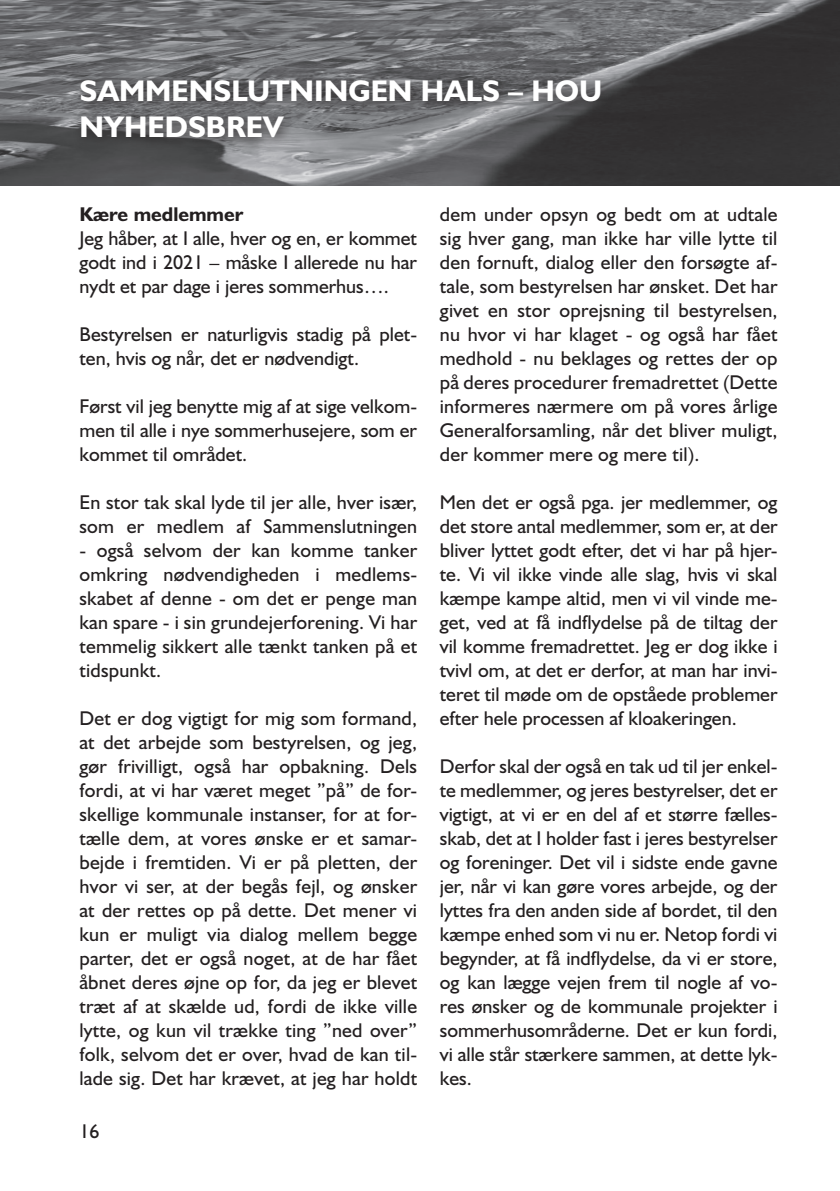
<style>
.page{position:relative;width:840px;height:1191px;background:#fff}
.page>*{position:absolute;margin:0;border:0;box-sizing:border-box;transform-origin:0 0}
.t1{font:700 30px/36px "Humanist 521 BT";color:#fff}
.t2{font:20px/24px "Humanist 521 BT";color:#231f20;text-align:justify}
.t3{font:700 20px "Humanist 521 BT";color:#231f20}
</style>
<div class="page">
<img style="left:0;top:0;width:839px;height:186px">
<div style="left:73px;top:72px;width:540px;height:79px;background:#231f20;opacity:.75"></div>
<h1 class="t1" style="left:79px;top:72px;width:524px">SAMMENSLUTNINGEN HALS – HOU<br>NYHEDSBREV</h1>
<p class="t3" style="left:79px;top:202px;width:165px">Kære medlemmer</p>
<p class="t2" style="left:79px;top:226px;width:339px">Jeg håber, at I alle, hver og en, er kommet godt ind i 2021 – måske I allerede nu har nydt et par dage i jeres sommerhus….</p>
<p class="t2" style="left:79px;top:322px;width:339px">Bestyrelsen er naturligvis stadig på plet&shy;ten, hvis og når, det er nødvendigt.</p>
<p class="t2" style="left:79px;top:394px;width:339px">Først vil jeg benytte mig af at sige velkom&shy;men til alle i nye sommerhusejere, som er kommet til området.</p>
<p class="t2" style="left:79px;top:490px;width:339px">En stor tak skal lyde til jer alle, hver især, som er medlem af Sammenslutningen</p>
<p class="t2" style="left:79px;top:538px;width:339px">- også selvom der kan komme tanker omkring nødvendigheden i medlems&shy;skabet af denne - om det er penge man kan spare - i sin grundejerforening. Vi har temmelig sikkert alle tænkt tanken på et tidspunkt.</p>
<p class="t2" style="left:79px;top:706px;width:339px">Det er dog vigtigt for mig som formand, at det arbejde som bestyrelsen, og jeg, gør frivilligt, også har opbakning. Dels fordi, at vi har været meget ”på” de for&shy;skellige kommunale instanser, for at for&shy;tælle dem, at vores ønske er et samar&shy;bejde i fremtiden. Vi er på pletten, der hvor vi ser, at der begås fejl, og ønsker at der rettes op på dette. Det mener vi kun er muligt via dialog mellem begge parter, det er også noget, at de har fået åbnet deres øjne op for, da jeg er blevet træt af at skælde ud, fordi de ikke ville lytte, og kun vil trække ting ”ned over” folk, selvom det er over, hvad de kan til&shy;lade sig. Det har krævet, at jeg har holdt</p>
<p class="t2" style="left:79px;top:1119px;width:22px">16</p>
<p class="t2" style="left:439px;top:202px;width:339px">dem under opsyn og bedt om at udtale sig hver gang, man ikke har ville lytte til den fornuft, dialog eller den forsøgte af&shy;tale, som bestyrelsen har ønsket. Det har givet en stor oprejsning til bestyrelsen, nu hvor vi har klaget - og også har fået medhold - nu beklages og rettes der op på deres procedurer fremadrettet (Dette informeres nærmere om på vores årlige Generalforsamling, når det bliver muligt, der kommer mere og mere til).</p>
<p class="t2" style="left:439px;top:490px;width:339px">Men det er også pga. jer medlemmer, og det store antal medlemmer, som er, at der bliver lyttet godt efter, det vi har på hjer&shy;te. Vi vil ikke vinde alle slag, hvis vi skal kæmpe kampe altid, men vi vil vinde me&shy;get, ved at få indflydelse på de tiltag der vil komme fremadrettet. Jeg er dog ikke i tvivl om, at det er derfor, at man har invi&shy;teret til møde om de opståede problemer efter hele processen af kloakeringen.</p>
<p class="t2" style="left:439px;top:754px;width:339px">Derfor skal der også en tak ud til jer enkel&shy;te medlemmer, og jeres bestyrelser, det er vigtigt, at vi er en del af et større fælles&shy;skab, det at I holder fast i jeres bestyrelser og foreninger. Det vil i sidste ende gavne jer, når vi kan gøre vores arbejde, og der lyttes fra den anden side af bordet, til den kæmpe enhed som vi nu er. Netop fordi vi begynder, at få indflydelse, da vi er store, og kan lægge vejen frem til nogle af vo&shy;res ønsker og de kommunale projekter i sommerhusområderne. Det er kun fordi, vi alle står stærkere sammen, at dette lyk&shy;kes.</p>
</div>
